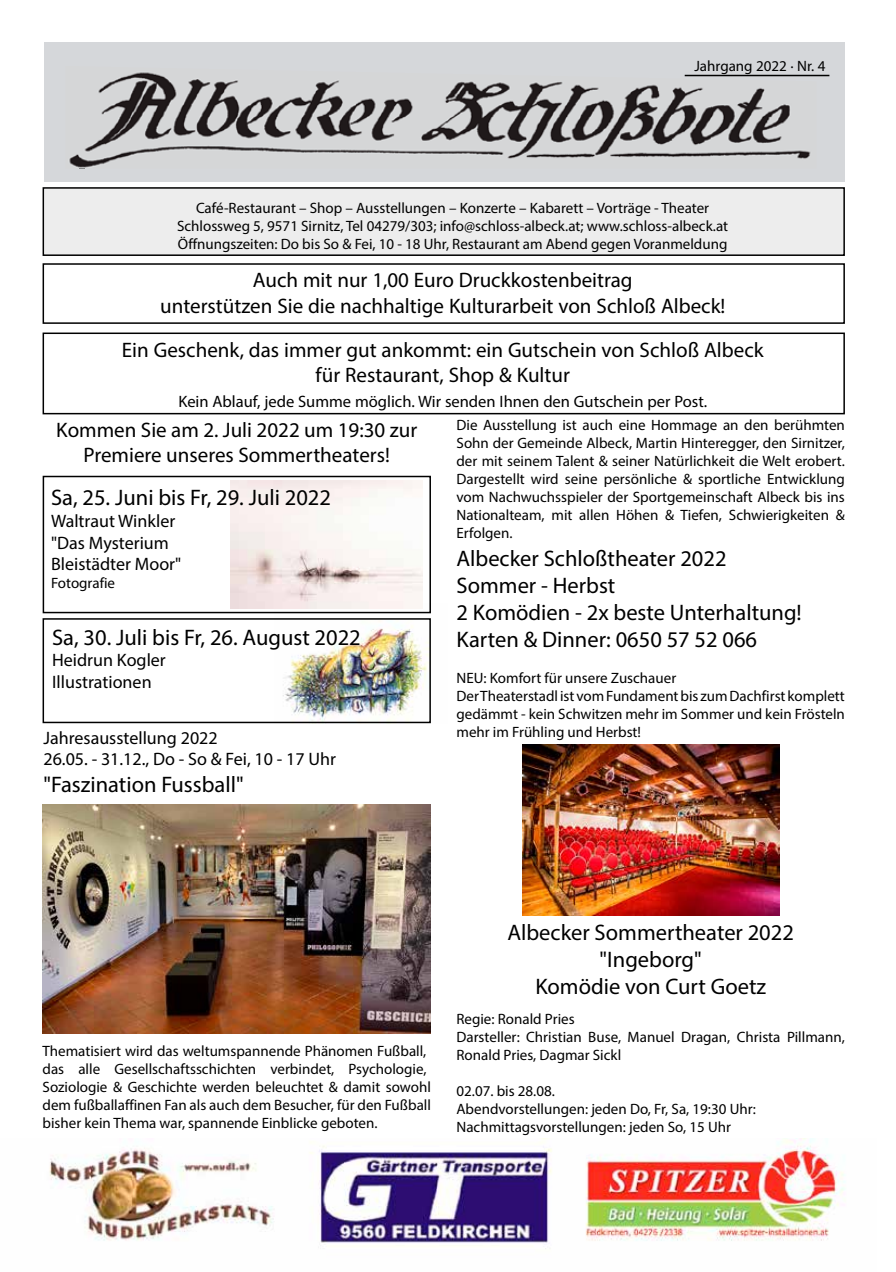
<style>
.page{position:relative;width:896px;height:1272px;background:#fff}
.page>*{position:absolute;margin:0;border:0;box-sizing:border-box;transform-origin:0 0}
.t1{font:22.5px/27px "Myriad Pro";color:#000}
.t2{font:21px/25.2px "Myriad Pro";color:#000;text-align:center}
.t3{font:18px/21.6px "Myriad Pro";color:#000}
.t4{font:16.5px "Myriad Pro";color:#000}
.t5{font:15px/18px "Myriad Pro";color:#000}
</style>
<div class="page">
<img style="left:274px;top:603px;width:157px;height:120px">
<img style="left:230px;top:481px;width:192px;height:127px">
<div style="left:43px;top:476px;width:388px;height:137px;border:2px solid #000"></div>
<div style="left:43px;top:188px;width:800px;height:67px;background:#ededed"></div>
<div style="left:43px;top:187px;width:801px;height:69px;border:2px solid #000"></div>
<div style="left:44px;top:42px;width:800px;height:139px;background:#d5d7da"></div>
<hr style="left:684px;top:75px;width:145px;height:1px;background:#000">
<img style="left:49px;top:1138px;width:796px;height:111px">
<img style="left:69px;top:72px;width:747px;height:97px">
<div style="left:43px;top:263px;width:801px;height:61px;border:2px solid #000"></div>
<div style="left:43px;top:332px;width:801px;height:82px;border:2px solid #000"></div>
<img style="left:43px;top:804px;width:388px;height:229px">
<div style="left:43px;top:618px;width:387px;height:105px;border:2px solid #000"></div>
<img style="left:522px;top:744px;width:256px;height:171px">
<p class="t5" style="left:694px;top:57px;width:133px">Jahrgang 2022 . Nr. 4</p>
<p class="t5" style="left:177px;top:198px;width:552px;text-align:center">Café-Restaurant – Shop – Ausstellungen – Konzerte – Kabarett – Vorträge - Theater<br>Schlossweg 5, 9571 Sirnitz, Tel 04279/303; info@schloss-albeck.at; www.schloss-albeck.at<br>Öffnungszeiten: Do bis So &amp; Fei, 10 - 18 Uhr, Restaurant am Abend gegen Voranmeldung</p>
<h2 class="t2" style="left:160px;top:267px;width:566px">Auch mit nur 1,00 Euro Druckkostenbeitrag<br>unterstützen Sie die nachhaltige Kulturarbeit von Schloß Albeck!</h2>
<h2 class="t2" style="left:122px;top:337px;width:643px">Ein Geschenk, das immer gut ankommt: ein Gutschein von Schloß Albeck für Restaurant, Shop &amp; Kultur</h2>
<p class="t4" style="left:178px;top:391px;width:530px">Kein Ablauf, jede Summe möglich. Wir senden Ihnen den Gutschein per Post.</p>
<h2 class="t2" style="left:56px;top:417px;width:362px">Kommen Sie am 2. Juli 2022 um 19:30 zur<br>Premiere unseres Sommertheaters!</h2>
<p class="t5" style="left:456px;top:416px;width:390px;text-align:justify">Die Ausstellung ist auch eine Hommage an den berühmten Sohn der Gemeinde Albeck, Martin Hinteregger, den Sirnitzer, der mit seinem Talent &amp; seiner Natürlichkeit die Welt erobert.<br>Dargestellt wird seine persönliche &amp; sportliche Entwicklung vom Nachwuchsspieler der Sportgemeinschaft Albeck bis ins Nationalteam, mit allen Höhen &amp; Tiefen, Schwierigkeiten &amp; Erfolgen.</p>
<h1 class="t1" style="left:456px;top:545px;width:346px">Albecker Schloßtheater 2022<br>Sommer - Herbst<br>2 Komödien - 2x beste Unterhaltung!<br>Karten &amp; Dinner: 0650 57 52 066</h1>
<p class="t5" style="left:456px;top:669px;width:390px">NEU: Komfort für unsere Zuschauer<br>Der Theaterstadl ist vom Fundament bis zum Dachfirst komplett gedämmt - kein Schwitzen mehr im Sommer und kein Frösteln mehr im Frühling und Herbst!</p>
<h1 class="t1" style="left:51px;top:484px;width:281px">Sa, 25. Juni bis Fr, 29. Juli 2022</h1>
<p class="t3" style="left:51px;top:510px;width:132px">Waltraut Winkler "Das Mysterium<br>Bleistädter Moor"</p>
<p class="t5" style="left:51px;top:574px;width:65px">Fotografie</p>
<h1 class="t1" style="left:52px;top:623px;width:310px">Sa, 30. Juli bis Fr, 26. August 2022</h1>
<p class="t3" style="left:52px;top:649px;width:115px">Heidrun Kogler<br>Illustrationen</p>
<p class="t3" style="left:43px;top:726px;width:294px">Jahresausstellung 2022<br>26.05. - 31.12., Do - So &amp; Fei, 10 - 17 Uhr</p>
<h1 class="t1" style="left:43px;top:771px;width:201px">"Faszination Fussball"</h1>
<p class="t5" style="left:43px;top:1042px;width:390px">Thematisiert wird das weltumspannende Phänomen Fußball, das alle Gesellschaftsschichten verbindet, Psychologie, Soziologie &amp; Geschichte werden beleuchtet &amp; damit sowohl dem fußballaffinen Fan als auch dem Besucher, für den Fußball bisher kein Thema war, spannende Einblicke geboten.</p>
<h1 class="t1" style="left:507px;top:918px;width:288px;text-align:center">Albecker Sommertheater 2022 "Ingeborg"<br>Komödie von Curt Goetz</h1>
<p class="t5" style="left:456px;top:1009px;width:389px">Regie: Ronald Pries<br>Darsteller: Christian Buse, Manuel Dragan, Christa Pillmann,<br>Ronald Pries, Dagmar Sickl</p>
<p class="t5" style="left:456px;top:1081px;width:301px">02.07. bis 28.08.<br>Abendvorstellungen: jeden Do, Fr, Sa, 19:30 Uhr:<br>Nachmittagsvorstellungen: jeden So, 15 Uhr</p>
</div>
